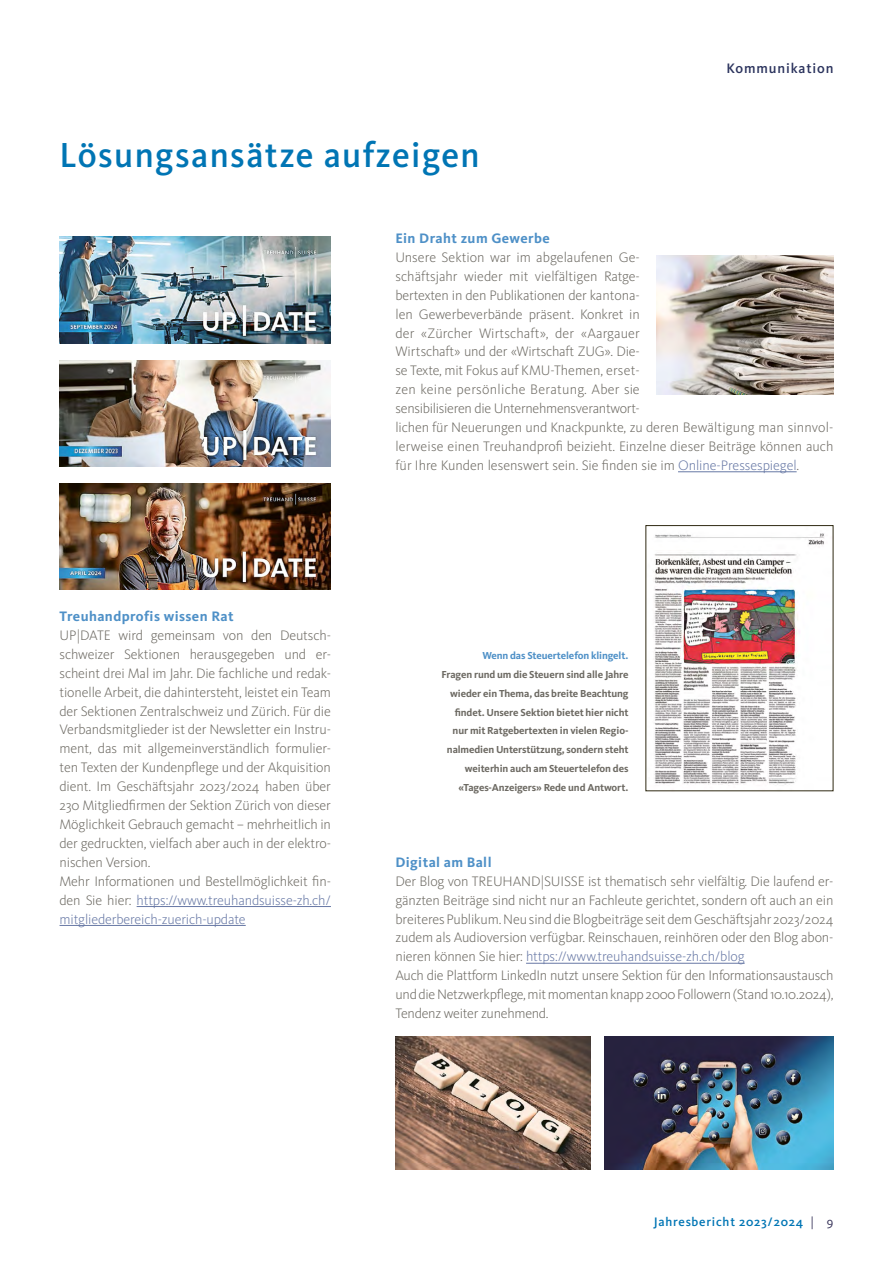
<style>
.page{position:relative;width:893px;height:1263px;background:#fff}
.page>*{position:absolute;margin:0;border:0;box-sizing:border-box;transform-origin:0 0}
._02_Haupttitel{font:500 36px "Kievit Pro";letter-spacing:.04em;color:#0075b4}
._04_Grundtext{font:300 14.25px/18.9px "Kievit Pro";letter-spacing:-.005em;color:#6d6a63;text-align:justify}
._04_Grundtext-2{font:300 14.25px/18.9px "Kievit Pro";letter-spacing:-.01em;color:#6778a5;text-align:justify}
._05_Zwischentitel{font:700 14.25px "Kievit Pro";letter-spacing:.03em;color:#4e90c7}
.t1{font:500 14.25px "Kievit Pro";letter-spacing:.06em;color:#2b335d}
.t2{font:500 12.75px "Kievit Pro";letter-spacing:.06em;color:#0075b4}
._06_Bildlegende{font:700 10.5px/18.9px "Kievit Pro";letter-spacing:-.01em;color:#6d6a63;text-align:right}
.s1{color:#6d6a63}
.s2{color:#6778a5}
.s3{color:#4e90c7}
.s4{font-weight:400;color:#312d54}
</style>
<div class="page">
<hr style="left:526px;top:963px;width:219px;height:1px;background:#6778a5">
<img style="left:395px;top:1037px;width:195px;height:132px">
<img style="left:605px;top:1037px;width:228px;height:132px">
<hr style="left:137px;top:906px;width:194px;height:1px;background:#6778a5">
<hr style="left:60px;top:925px;width:186px;height:1px;background:#6778a5">
<img style="left:60px;top:483px;width:271px;height:106px">
<img style="left:60px;top:237px;width:271px;height:106px">
<img style="left:60px;top:360px;width:271px;height:106px">
<hr style="left:678px;top:471px;width:119px;height:1px;background:#6778a5">
<img style="left:653px;top:533px;width:171px;height:252px">
<img style="left:657px;top:255px;width:176px;height:139px">
<p class="_02_Haupttitel" style="left:60px;top:134px;width:422px">Lösungsansätze aufzeigen</p>
<p class="t1" style="left:727px;top:60px;width:108px">Kommunikation</p>
<p class="_05_Zwischentitel" style="left:60px;top:608px;width:176px">Treuhandprofis wissen Rat</p>
<p class="_04_Grundtext" style="left:60px;top:626px;width:273px">UP|DATE wird gemeinsam von den Deutsch&shy;schweizer Sektionen herausgegeben und er&shy;scheint drei Mal im Jahr. Die fachliche und redak&shy;tionelle Arbeit, die dahintersteht, leistet ein Team der Sektionen Zentralschweiz und Zürich. Für die Verbandsmitglieder ist der Newsletter ein Instru&shy;ment, das mit allgemeinverständlich formulier&shy;ten Texten der Kundenpflege und der Akquisition dient. Im Geschäftsjahr 2023/2024 haben über 230 Mitgliedfirmen der Sektion Zürich von dieser Möglichkeit Gebrauch gemacht – mehrheitlich in der gedruckten, vielfach aber auch in der elektro&shy;nischen Version.</p>
<p class="_04_Grundtext-2" style="left:60px;top:871px;width:273px"><span class="s1">Mehr Informationen und Bestellmöglichkeit fin&shy;den Sie hier:</span> https://www.treuhandsuisse-zh.ch/ mitgliederbereich-zuerich-update</p>
<p class="_05_Zwischentitel" style="left:395px;top:230px;width:156px">Ein Draht zum Gewerbe</p>
<p class="_04_Grundtext" style="left:395px;top:248px;width:439px;text-align:left">Unsere Sektion war im abgelaufenen Ge-<br>schäftsjahr wieder mit vielfältigen Ratge-<br>bertexten in den Publikationen der kantona-<br>len Gewerbeverbände präsent. Konkret in<br>der «Zürcher Wirtschaft», der «Aargauer<br>Wirtschaft» und der «Wirtschaft ZUG». Die-<br>se Texte, mit Fokus auf KMU-Themen, erset-<br>zen keine persönliche Beratung. Aber sie<br>sensibilisieren die Unternehmensverantwort-<br>lichen für Neuerungen und Knackpunkte, zu deren Bewältigung man sinnvol&shy;lerweise einen Treuhandprofi beizieht. Einzelne dieser Beiträge können auch für Ihre Kunden lesenswert sein. Sie finden sie im <span class="s2">Online-Pressespiegel</span>.</p>
<p class="_06_Bildlegende" style="left:441px;top:646px;width:189px"><span class="s3">Wenn das Steuertelefon klingelt.<br></span>Fragen rund um die Steuern sind alle Jahre wieder ein Thema, das breite Beachtung findet. Unsere Sektion bietet hier nicht nur mit Ratgebertexten in vielen Regio&shy;nalmedien Unterstützung, sondern steht weiterhin auch am Steuertelefon des «Tages-Anzeigers» Rede und Antwort.</p>
<p class="_05_Zwischentitel" style="left:395px;top:853px;width:98px">Digital am Ball</p>
<p class="_04_Grundtext" style="left:395px;top:871px;width:439px">Der Blog von TREUHAND|SUISSE ist thematisch sehr vielfältig. Die laufend er&shy;gänzten Beiträge sind nicht nur an Fachleute gerichtet, sondern oft auch an ein breiteres Publikum. Neu sind die Blogbeiträge seit dem Geschäftsjahr 2023/2024 zudem als Audioversion verfügbar. Reinschauen, reinhören oder den Blog abon&shy;nieren können Sie hier: <span class="s2">https://www.treuhandsuisse-zh.ch/blog</span></p>
<p class="_04_Grundtext" style="left:395px;top:966px;width:439px">Auch die Plattform LinkedIn nutzt unsere Sektion für den Informationsaustausch und die Netzwerkpflege, mit momentan knapp 2000 Followern (Stand 10.10.2024), Tendenz weiter zunehmend.</p>
<p class="t2" style="left:654px;top:1214px;width:181px">Jahresbericht 2023/2024 <span class="s4">| 9</span></p>
</div>
